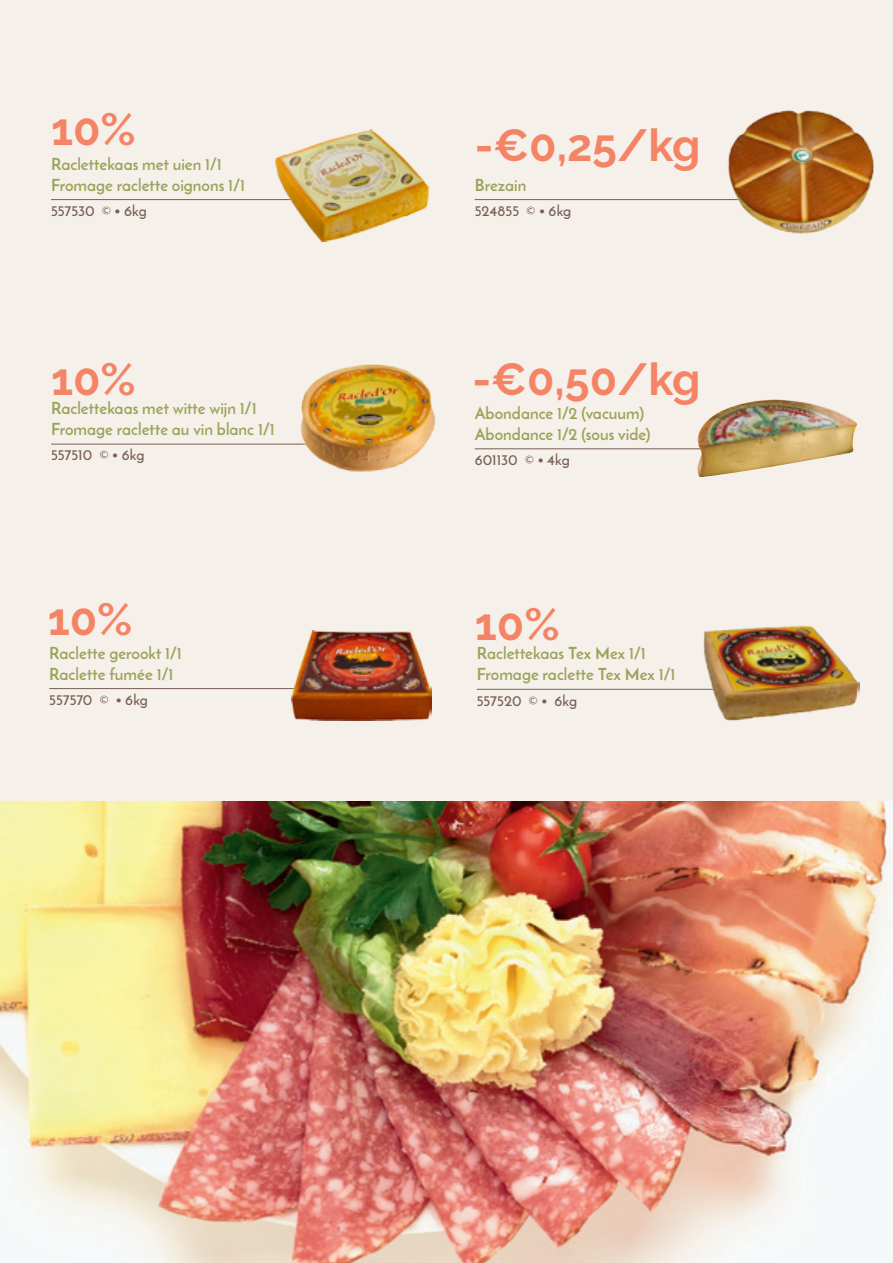
<style>
.page{position:relative;width:893px;height:1263px;background:#f5f1ea}
.page>*{position:absolute;margin:0;border:0;box-sizing:border-box;transform-origin:0 0}
.t1{font:700 44.85px "Raleway";color:#f48465}
.Naam_FR{font:700 16.5px/21px "Josefin Sans";color:#9ba25a}
.Nummer{font:600 15px "Josefin Sans";color:#785e58}
</style>
<div class="page">
<hr style="left:477px;top:689px;width:376px;height:1px;background:#785e58">
<hr style="left:49px;top:688px;width:377px;height:1px;background:#785e58">
<hr style="left:51px;top:199px;width:363px;height:1px;background:#785e58">
<hr style="left:51px;top:444px;width:363px;height:1px;background:#785e58">
<hr style="left:475px;top:199px;width:363px;height:1px;background:#785e58">
<hr style="left:475px;top:448px;width:363px;height:1px;background:#785e58">
<img style="left:0;top:801px;width:893px;height:462px">
<img style="left:293px;top:364px;width:143px;height:108px">
<img style="left:276px;top:129px;width:154px;height:112px">
<img style="left:697px;top:400px;width:161px;height:77px">
<img style="left:726px;top:110px;width:148px;height:124px">
<img style="left:695px;top:625px;width:164px;height:96px">
<img style="left:292px;top:630px;width:140px;height:90px">
<p class="t1" style="left:51px;top:104px;width:86px">10%</p>
<p class="Naam_FR" style="left:51px;top:153px;width:196px">Raclettekaas met uien 1/1<br>Fromage raclette oignons 1/1</p>
<p class="Nummer" style="left:51px;top:201px;width:97px">557530 © • 6kg</p>
<p class="t1" style="left:475px;top:120px;width:227px">-€0,25/kg</p>
<p class="Naam_FR" style="left:475px;top:174px;width:53px">Brezain</p>
<p class="Nummer" style="left:475px;top:201px;width:98px">524855 © • 6kg</p>
<p class="t1" style="left:51px;top:353px;width:86px">10%</p>
<p class="t1" style="left:473px;top:353px;width:230px">-€0,50/kg</p>
<p class="Naam_FR" style="left:51px;top:398px;width:225px">Raclettekaas met witte wijn 1/1<br>Fromage raclette au vin blanc 1/1</p>
<p class="Nummer" style="left:51px;top:446px;width:95px">557510 © • 6kg</p>
<p class="Naam_FR" style="left:475px;top:402px;width:177px">Abondance 1/2 (vacuum)<br>Abondance 1/2 (sous vide)</p>
<p class="Nummer" style="left:475px;top:451px;width:97px">601130 © • 4kg</p>
<p class="t1" style="left:48px;top:594px;width:86px">10%</p>
<p class="t1" style="left:475px;top:598px;width:86px">10%</p>
<p class="Naam_FR" style="left:49px;top:642px;width:134px">Raclette gerookt 1/1<br>Raclette fumée 1/1</p>
<p class="Nummer" style="left:49px;top:690px;width:100px">557570 © • 6kg</p>
<p class="Naam_FR" style="left:477px;top:643px;width:200px">Raclettekaas Tex Mex 1/1<br>Fromage raclette Tex Mex 1/1</p>
<p class="Nummer" style="left:477px;top:691px;width:102px">557520 © • 6kg</p>
</div>
